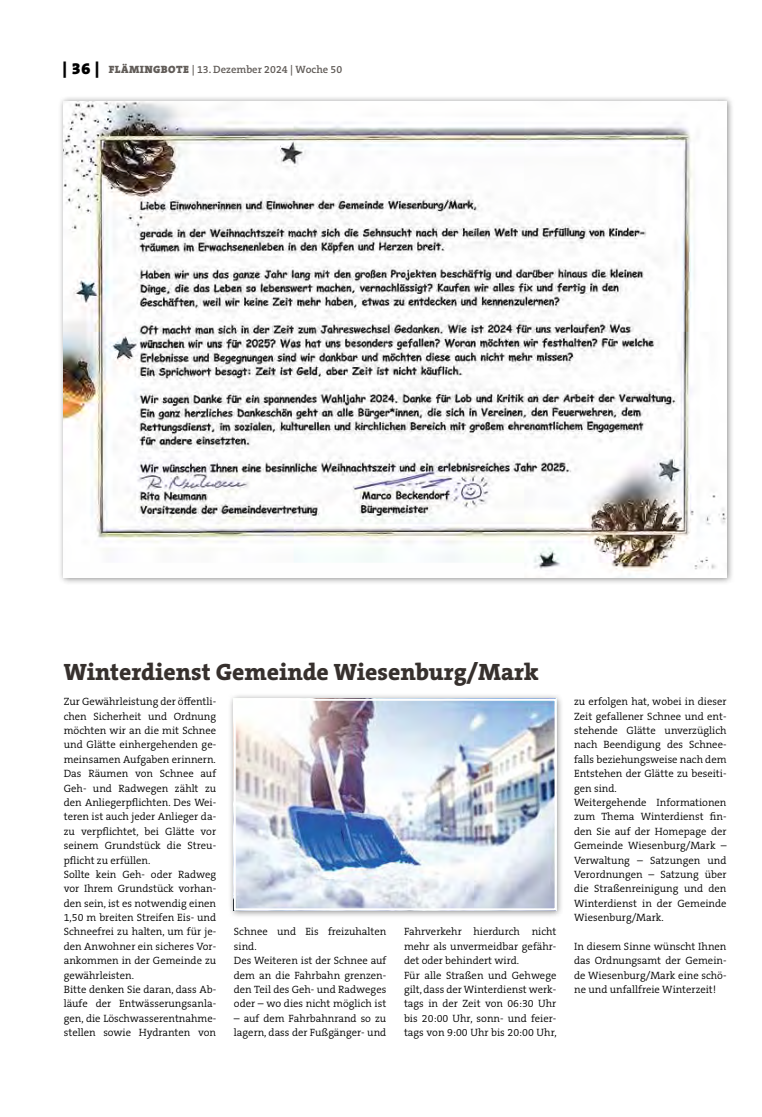
<style>
.page{position:relative;width:762px;height:1117px;background:#fff}
.page>*{position:absolute;margin:0;border:0;box-sizing:border-box;transform-origin:0 0}
.t1{font:800 23.75px "The Serif B W8";color:#36302d}
.t2{font:300 10.62px/14.4px "The Serif B W4";color:#000}
.t3{font:600 10.62px "The Serif B W6";color:#615c58}
.s1{font-family:"The Serif B W9";font-weight:900;font-size:16.25px;color:#000}
.s2{font-family:"The Serif B W9";font-weight:900}
</style>
<div class="page">
<div style="left:58px;top:95px;width:676px;height:489px;background:#000;opacity:.45"></div>
<img style="left:64px;top:101px;width:662px;height:476px">
<div style="left:228px;top:693px;width:336px;height:225px;background:#000;opacity:.45"></div>
<img style="left:237px;top:701px;width:316px;height:206px">
<div style="left:234px;top:698px;width:322px;height:212px;border:2px solid #fff"></div>
<p class="t3" style="left:63px;top:63px;width:281px"><span class="s1">| 36 |</span> <span class="s2">FLÄMINGBOTE</span> | 13. Dezember 2024 | Woche 50</p>
<h1 class="t1" style="left:64px;top:655px;width:476px">Winterdienst Gemeinde Wiesenburg/Mark</h1>
<p class="t2" style="left:64px;top:694px;width:154px">Zur Gewährleistung der öffentli&shy;chen Sicherheit und Ordnung möchten wir an die mit Schnee und Glätte einhergehenden ge&shy;meinsamen Aufgaben erinnern.<br>Das Räumen von Schnee auf<br>Geh- und Radwegen zählt zu den Anliegerpflichten. Des Wei&shy;teren ist auch jeder Anlieger da&shy;zu verpflichtet, bei Glätte vor seinem Grundstück die Streu&shy;pflicht zu erfüllen.<br>Sollte kein Geh- oder Radweg vor Ihrem Grundstück vorhan&shy;den sein, ist es notwendig einen<br>1,50 m breiten Streifen Eis- und<br>Schneefrei zu halten, um für je&shy;den Anwohner ein sicheres Vor&shy;ankommen in der Gemeinde zu gewährleisten.<br>Bitte denken Sie daran, dass Ab&shy;läufe der Entwässerungsanla&shy;gen, die Löschwasserentnahme&shy;stellen sowie Hydranten von</p>
<p class="t2" style="left:234px;top:924px;width:154px">Schnee und Eis freizuhalten sind.<br>Des Weiteren ist der Schnee auf dem an die Fahrbahn grenzen&shy;den Teil des Geh- und Radweges oder – wo dies nicht möglich ist</p>
<p class="t2" style="left:234px;top:1010px;width:154px">– auf dem Fahrbahnrand so zu lagern, dass der Fußgänger- und</p>
<p class="t2" style="left:404px;top:924px;width:154px">Fahrverkehr hierdurch nicht mehr als unvermeidbar gefähr&shy;det oder behindert wird.<br>Für alle Straßen und Gehwege gilt, dass der Winterdienst werk&shy;tags in der Zeit von 06:30 Uhr bis 20:00 Uhr, sonn- und feier&shy;tags von 9:00 Uhr bis 20:00 Uhr,</p>
<p class="t2" style="left:574px;top:694px;width:154px">zu erfolgen hat, wobei in dieser<br>Zeit gefallener Schnee und ent&shy;stehende Glätte unverzüglich nach Beendigung des Schnee&shy;falls beziehungsweise nach dem<br>Entstehen der Glätte zu beseiti&shy;gen sind.<br>Weitergehende Informationen zum Thema Winterdienst fin&shy;den Sie auf der Homepage der<br>Gemeinde Wiesenburg/Mark –<br>Verwaltung – Satzungen und<br>Verordnungen – Satzung über die Straßenreinigung und den<br>Winterdienst in der Gemeinde<br>Wiesenburg/Mark.</p>
<p class="t2" style="left:574px;top:938px;width:154px;text-align:justify">In diesem Sinne wünscht Ihnen das Ordnungsamt der Gemein&shy;de Wiesenburg/Mark eine schö&shy;ne und unfallfreie Winterzeit!</p>
</div>
